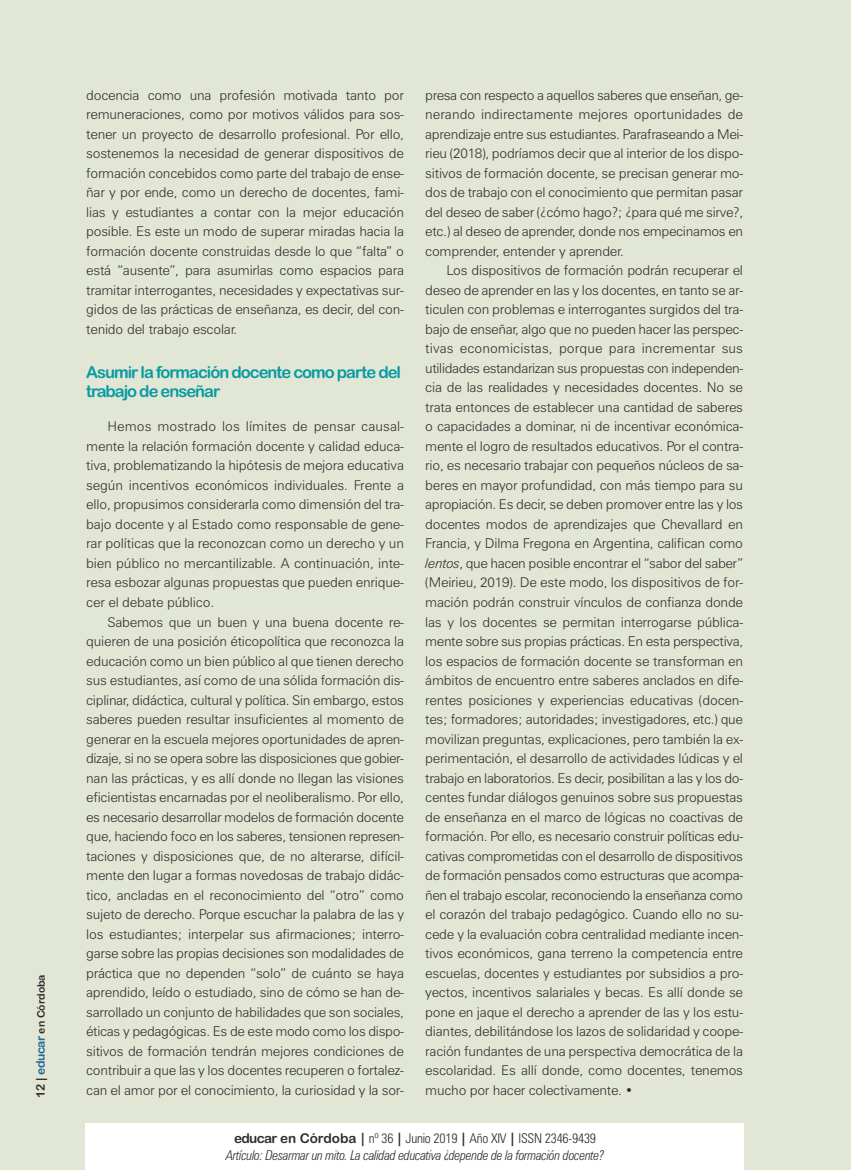
<style>
.page{position:relative;width:851px;height:1170px;background:#fff}
.page>*{position:absolute;margin:0;border:0;box-sizing:border-box;transform-origin:0 0}
.t1{font:16.5px/19.5px "Arial Rounded MT Bold";letter-spacing:-.06em;color:#079ba3}
.t2{font:300 13.5px/19.5px "Zurich BT";letter-spacing:-.015em;color:#2f2f2e;text-align:justify}
.t3{font:italic 300 condensed 13.5px/16.5px "Zurich BT";letter-spacing:-.025em;color:#2f2f2e;text-align:center}
.t4{font:10.5px "Arial Rounded MT Bold";color:#2f2f2e}
.s1{font-size:12px}
.s2{font-size:12px;color:#206898}
.s3{font-style:italic}
.s4{font-family:"Arial Rounded MT Bold";font-weight:400;font-style:normal;font-stretch:normal}
.s5{font-weight:700;font-style:normal}
.s6{font-style:normal}
</style>
<div class="page">
<p class="t4" style="left:35px;top:1098px;width:125px;rotate:-90deg"><span class="s1">12 |</span> <span class="s2">educar</span> en Córdoba</p>
<p class="t2" style="left:86px;top:86px;width:319px">docencia como una profesión motivada tanto por remuneraciones, como por motivos válidos para sos&shy;tener un proyecto de desarrollo profesional. Por ello, sostenemos la necesidad de generar dispositivos de formación concebidos como parte del trabajo de ense&shy;ñar y por ende, como un derecho de docentes, fami&shy;lias y estudiantes a contar con la mejor educación posible. Es este un modo de superar miradas hacia la formación docente construidas desde lo que “falta” o está “ausente”, para asumirlas como espacios para tramitar interrogantes, necesidades y expectativas sur&shy;gidos de las prácticas de enseñanza, es decir, del con&shy;tenido del trabajo escolar.</p>
<p class="t1" style="left:86px;top:362px;width:316px">Asumir la formación docente como parte del trabajo de enseñar</p>
<p class="t2" style="left:86px;top:418px;width:319px;text-indent:21px">Hemos mostrado los límites de pensar causal&shy;mente la relación formación docente y calidad educa&shy;tiva, problematizando la hipótesis de mejora educativa según incentivos económicos individuales. Frente a ello, propusimos considerarla como dimensión del tra&shy;bajo docente y al Estado como responsable de gene&shy;rar políticas que la reconozcan como un derecho y un bien público no mercantilizable. A continuación, inte&shy;resa esbozar algunas propuestas que pueden enrique&shy;cer el debate público.</p>
<p class="t2" style="left:86px;top:613px;width:319px;text-indent:21px">Sabemos que un buen y una buena docente re&shy;quieren de una posición éticopolítica que reconozca la educación como un bien público al que tienen derecho sus estudiantes, así como de una sólida formación dis&shy;ciplinar, didáctica, cultural y política. Sin embargo, estos saberes pueden resultar insuficientes al momento de generar en la escuela mejores oportunidades de apren&shy;dizaje, si no se opera sobre las disposiciones que gobier&shy;nan las prácticas, y es allí donde no llegan las visiones eficientistas encarnadas por el neoliberalismo. Por ello, es necesario desarrollar modelos de formación docente que, haciendo foco en los saberes, tensionen represen&shy;taciones y disposiciones que, de no alterarse, difícil&shy;mente den lugar a formas novedosas de trabajo didác&shy;tico, ancladas en el reconocimiento del “otro” como sujeto de derecho. Porque escuchar la palabra de las y los estudiantes; interpelar sus afirmaciones; interro&shy;garse sobre las propias decisiones son modalidades de práctica que no dependen “solo” de cuánto se haya aprendido, leído o estudiado, sino de cómo se han de&shy;sarrollado un conjunto de habilidades que son sociales, éticas y pedagógicas. Es de este modo como los dispo&shy;sitivos de formación tendrán mejores condiciones de contribuir a que las y los docentes recuperen o fortalez&shy;can el amor por el conocimiento, la curiosidad y la sor-</p>
<p class="t2" style="left:425px;top:86px;width:319px">presa con respecto a aquellos saberes que enseñan, ge&shy;nerando indirectamente mejores oportunidades de aprendizaje entre sus estudiantes. Parafraseando a Mei&shy;rieu (2018), podríamos decir que al interior de los dispo&shy;sitivos de formación docente, se precisan generar mo&shy;dos de trabajo con el conocimiento que permitan pasar del deseo de saber (¿cómo hago?; ¿para qué me sirve?, etc.) al deseo de aprender, donde nos empecinamos en comprender, entender y aprender.</p>
<p class="t2" style="left:425px;top:262px;width:319px;text-indent:21px">Los dispositivos de formación podrán recuperar el deseo de aprender en las y los docentes, en tanto se ar&shy;ticulen con problemas e interrogantes surgidos del tra&shy;bajo de enseñar, algo que no pueden hacer las perspec&shy;tivas economicistas, porque para incrementar sus utilidades estandarizan sus propuestas con independen&shy;cia de las realidades y necesidades docentes. No se trata entonces de establecer una cantidad de saberes o capacidades a dominar, ni de incentivar económica&shy;mente el logro de resultados educativos. Por el contra&shy;rio, es necesario trabajar con pequeños núcleos de sa&shy;beres en mayor profundidad, con más tiempo para su apropiación. Es decir, se deben promover entre las y los docentes modos de aprendizajes que Chevallard en Francia, y Dilma Fregona en Argentina, califican como <span class="s3">lentos</span>, que hacen posible encontrar el “sabor del saber” (Meirieu, 2019). De este modo, los dispositivos de for&shy;mación podrán construir vínculos de confianza donde las y los docentes se permitan interrogarse pública&shy;mente sobre sus propias prácticas. En esta perspectiva, los espacios de formación docente se transforman en ámbitos de encuentro entre saberes anclados en dife&shy;rentes posiciones y experiencias educativas (docen&shy;tes; formadores; autoridades; investigadores, etc.) que movilizan preguntas, explicaciones, pero también la ex&shy;perimentación, el desarrollo de actividades lúdicas y el trabajo en laboratorios. Es decir, posibilitan a las y los do&shy;centes fundar diálogos genuinos sobre sus propuestas de enseñanza en el marco de lógicas no coactivas de formación. Por ello, es necesario construir políticas edu&shy;cativas comprometidas con el desarrollo de dispositivos de formación pensados como estructuras que acompa&shy;ñen el trabajo escolar, reconociendo la enseñanza como el corazón del trabajo pedagógico. Cuando ello no su&shy;cede y la evaluación cobra centralidad mediante incen&shy;tivos económicos, gana terreno la competencia entre escuelas, docentes y estudiantes por subsidios a pro&shy;yectos, incentivos salariales y becas. Es allí donde se pone en jaque el derecho a aprender de las y los estu&shy;diantes, debilitándose los lazos de solidaridad y coope&shy;ración fundantes de una perspectiva democrática de la escolaridad. Es allí donde, como docentes, tenemos mucho por hacer colectivamente. •</p>
<p class="t3" style="left:226px;top:1131px;width:379px"><span class="s4">educar en Córdoba</span> <span class="s5">|</span> <span class="s6">nº 36</span> <span class="s5">|</span> <span class="s6">Junio 2019</span> <span class="s5">|</span> <span class="s6">Año XIV</span> <span class="s5">|</span> <span class="s6">ISSN 2346-9439<br></span>Artículo: Desarmar un mito. La calidad educativa ¿depende de la formación docente?</p>
</div>
